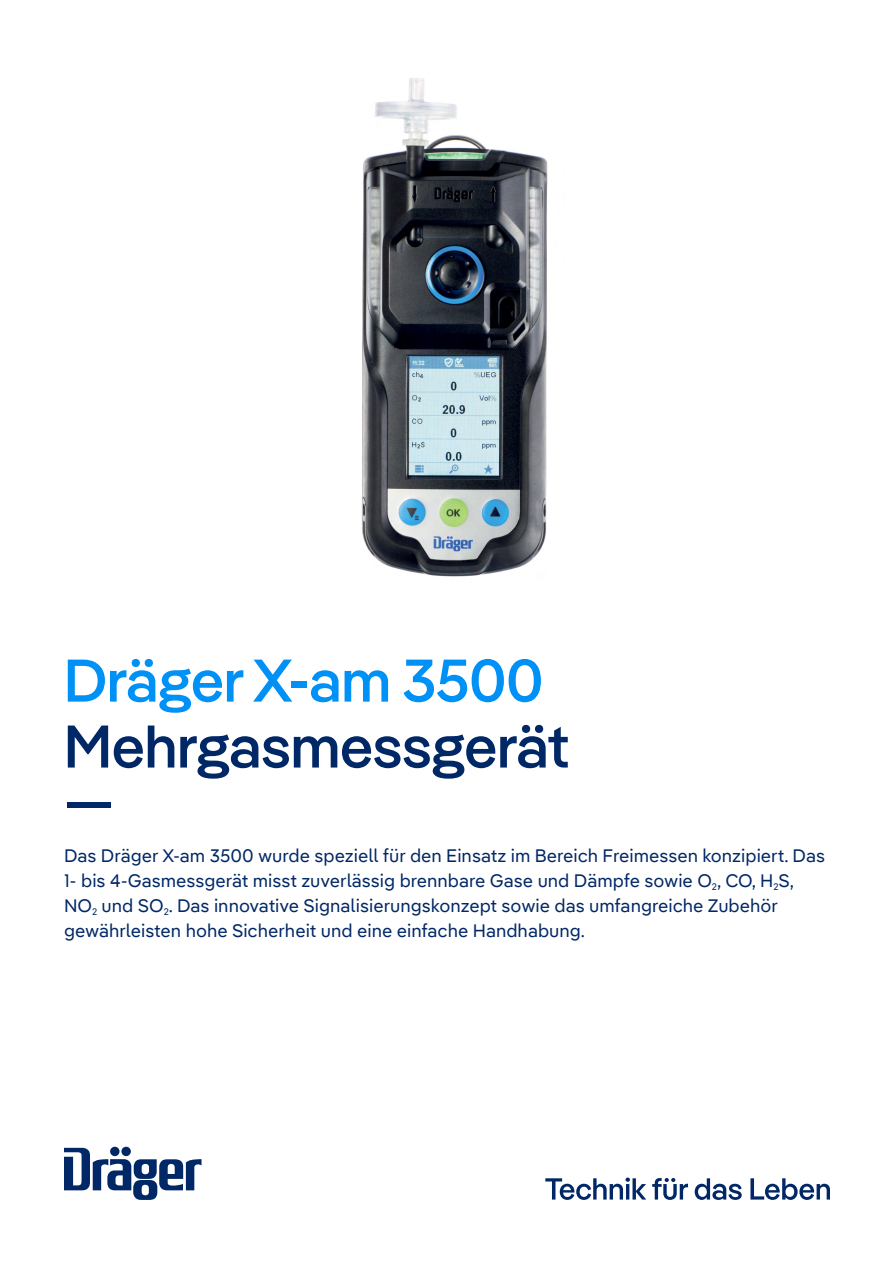
<style>
.page{position:relative;width:894px;height:1264px;background:#fff}
.page>*{position:absolute;margin:0;border:0;box-sizing:border-box;transform-origin:0 0}
.ps_cover_subhead{font:500 60px "Draeger Pangea";color:#002766}
.ps_cover_title{font:500 60px "Draeger Pangea";color:#0091f7}
.ps_cover_dash{font:500 60px "Draeger Pangea";color:#002766}
.ps_reason_why{font:18px/25.2px "Draeger Pangea Text";color:#002766}
</style>
<div class="page">
<svg style="left:545px;top:1177px;width:284px;height:22px"></svg>
<img style="left:361px;top:78px;width:187px;height:499px">
<svg style="left:64px;top:1146px;width:137px;height:53px"></svg>
<p class="ps_cover_title" style="left:64px;top:638px;width:480px">Dräger -X‑am -3500</p>
<p class="ps_cover_subhead" style="left:64px;top:704px;width:506px">Mehrgasmessgerät</p>
<p class="ps_cover_dash" style="left:64px;top:758px;width:51px">—</p>
<p class="ps_reason_why" style="left:64px;top:841px;width:762px">Das Dräger -X‑am -3500 wurde speziell für den Einsatz im Bereich Freimessen konzipiert. Das 1- bis 4-Gasmessgerät misst zuverlässig brennbare Gase und Dämpfe sowie O<sub>2</sub>, CO, H<sub>2</sub>S, NO<sub>2</sub> und SO<sub>2</sub>. Das innovative Signalisierungskonzept sowie das umfangreiche Zubehör gewährleisten hohe Sicherheit und eine einfache Handhabung.</p>
</div>
